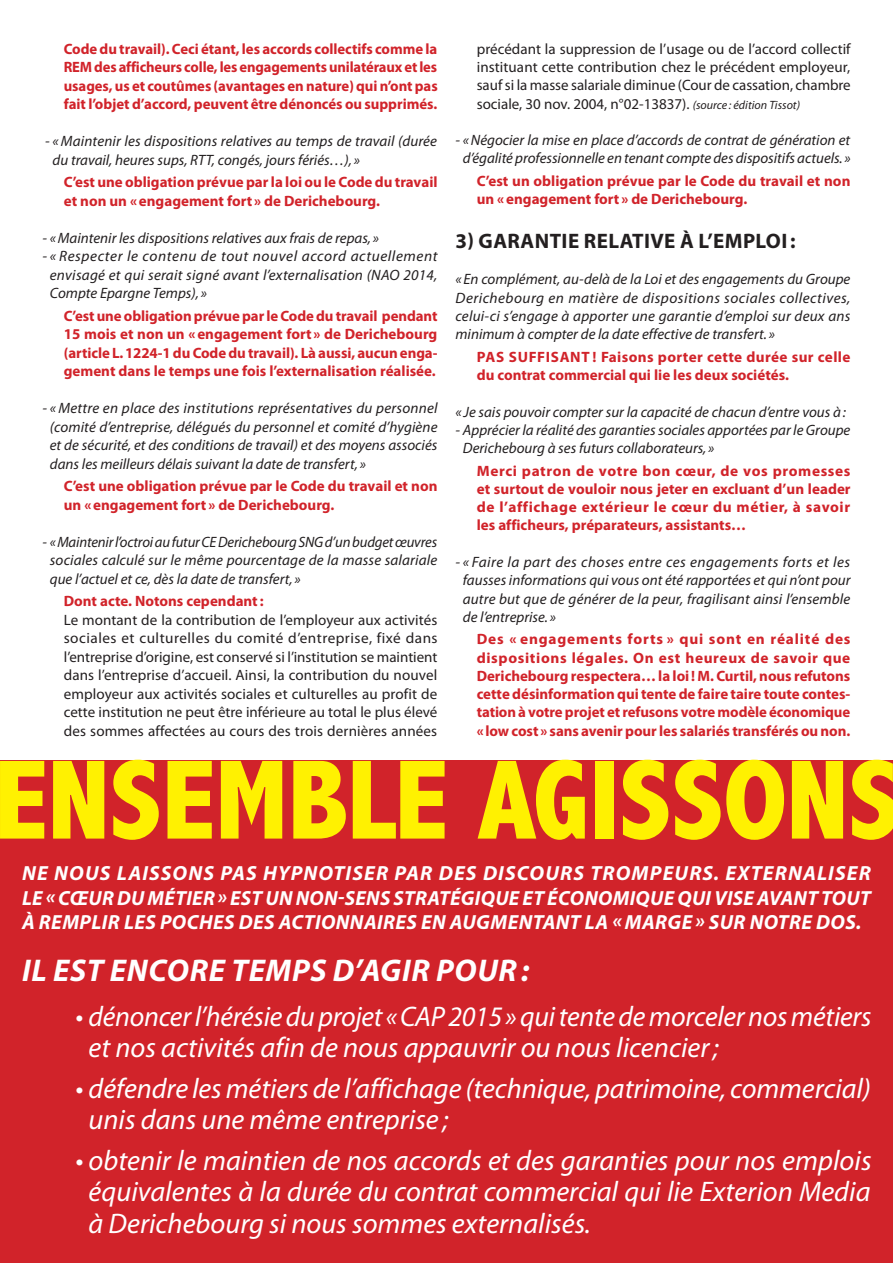
<style>
.page{position:relative;width:893px;height:1263px;background:#fff}
.page>*{position:absolute;margin:0;border:0;box-sizing:border-box;transform-origin:0 0}
.t1{font:800 condensed 114px "Abadi";color:#fff101}
.t2{font:italic 700 31.5px "Myriad Pro";letter-spacing:.02em;color:#fff}
.t3{font:italic 28.35px/31.5px "Myriad Pro";color:#fff}
.t4{font:700 21px "Myriad Pro";letter-spacing:.02em;color:#231f20}
.t5{font:italic 700 20.55px/24.6px "Myriad Pro";letter-spacing:.02em;color:#fff;text-align:justify}
.t6{font:italic 700 20.55px "Myriad Pro";letter-spacing:.055em;color:#fff}
.t7{font:italic 15px/18.5px "Myriad Pro";color:#231f20;text-align:justify}
.t8{font:700 15px/18.3px "Myriad Pro";color:#d1232a}
.t9{font:15px/18.5px "Myriad Pro";color:#231f20;text-align:justify}
.t10{font:700 15px/18.3px "Myriad Pro";letter-spacing:.02em;color:#d1232a}
.s1{font-style:italic;font-size:12px}
</style>
<div class="page">
<div style="left:0;top:760px;width:893px;height:503px;background:#d1232a"></div>
<p class="t9" style="left:477px;top:39px;width:375px">précédant la suppression de l’usage ou de l’accord collectif instituant cette contribution chez le précédent employeur, sauf si la masse salariale diminue (Cour de cassation, chambre sociale, 30 nov. 2004, n°02-13837). <span class="s1">(source : édition Tissot)</span></p>
<p class="t7" style="left:455px;top:131px;width:396px;text-align:center">- «Négocier la mise en place d’accords de contrat de génération et d’égalité professionnelle en tenant compte des dispositifs actuels.»</p>
<p class="t8" style="left:477px;top:171px;width:375px">C’est un obligation prévue par le Code du travail et non un «engagement fort » de Derichebourg.</p>
<h3 class="t4" style="left:455px;top:227px;width:342px">3) Garantie relative à l’emploi:</h3>
<p class="t7" style="left:455px;top:270px;width:396px">« En complément, au-delà de la Loi et des engagements du Groupe Derichebourg en matière de dispositions sociales collectives, celui-ci s’engage à apporter une garantie d’emploi sur deux ans minimum à compter de la date effective de transfert. »</p>
<p class="t10" style="left:477px;top:347px;width:375px">Pas suff isant ! Faisons porter cette durée sur celle du contrat commercial qui lie les deux sociétés.</p>
<p class="t7" style="left:455px;top:402px;width:392px">« Je sais pouvoir compter sur la capacité de chacun d’entre vous à:</p>
<p class="t7" style="left:463px;top:420px;width:389px;text-indent:-7px">- Apprécier la réalité des garanties sociales apportées par le Groupe<br>Derichebourg à ses futurs collaborateurs, »</p>
<p class="t8" style="left:477px;top:461px;width:375px;text-align:justify">Merci patron de votre bon cœur, de vos promesses et surtout de vouloir nous jeter en excluant d’un leader de l’affichage extérieur le cœur du métier, à savoir les afficheurs, préparateurs, assistants…</p>
<p class="t7" style="left:463px;top:553px;width:389px;text-indent:-7px">- « Faire la part des choses entre ces engagements forts et les fausses informations qui vous ont été rapportées et qui n’ont pour autre but que de générer de la peur, fragilisant ainsi l’ensemble de l’entreprise. »</p>
<p class="t8" style="left:477px;top:630px;width:375px;text-align:justify">Des « engagements forts » qui sont en réalité des dispositions légales. On est heureux de savoir que Derichebourg respectera… la loi! M. Curtil, nous refutons cette désinformation qui tente de faire taire toute contes&shy;tation à votre projet et refusons votre modèle économique « low cost » sans avenir pour les salariés transférés ou non.</p>
<h1 class="t1" style="left:-6px;top:734px;width:908px">ENSEMBLE AGISSONS</h1>
<h3 class="t6" style="left:22px;top:860px;width:583px">NE NOUS LAISSONS PAS HYPNOTISER PAR DES DISCOURS TRO</h3>
<h3 class="t5" style="left:632px;top:860px;width:32px">MPEURS</h3>
<p class="t8" style="left:64px;top:39px;width:375px">Code du travail). Ceci étant, les accords collectifs comme la<br>REM</p>
<p class="t8" style="left:64px;top:57px;width:375px;text-align:justify;text-indent:31px">des afficheurs colle, les engagements unilatéraux et les usages, us et coutûmes (avantages en nature) qui n’ont pas fait l’objet d’accord, peuvent être dénoncés ou supprimés.</p>
<p class="t7" style="left:53px;top:132px;width:386px;text-indent:-7px">- «Maintenir les dispositions relatives au temps de travail (durée du travail, heures sups, RTT, congés, jours fériés…), »</p>
<p class="t8" style="left:64px;top:173px;width:375px">C’est une obligation prévue par la loi ou le Code du travail et non un «engagement fort » de Derichebourg.</p>
<p class="t7" style="left:43px;top:228px;width:338px">- «Maintenir les dispositions relatives aux frais de repas, »</p>
<p class="t7" style="left:50px;top:247px;width:389px;text-indent:-7px">- « Respecter le contenu de tout nouvel accord actuellement envisagé et qui serait signé avant l’externalisation (NAO 2014, Compte Epargne Temps), »</p>
<p class="t8" style="left:64px;top:306px;width:375px;text-align:justify">C’est une obligation prévue par le Code du travail pendant 15 mois et non un «engagement fort » de Derichebourg (article L.1224-1 du Code du travail). Là aussi, aucun enga&shy;gement dans le temps une fois l’externalisation réalisée.</p>
<p class="t7" style="left:50px;top:399px;width:389px;text-indent:-7px">- «Mettre en place des institutions représentatives du personnel (comité d’entreprise, délégués du personnel et comité d’hygiène et de sécurité, et des conditions de travail) et des moyens associés dans les meilleurs délais suivant la date de transfert, »</p>
<p class="t8" style="left:64px;top:477px;width:375px">C’est une obligation prévue par le Code du travail et non un «engagement fort » de Derichebourg.</p>
<p class="t7" style="left:50px;top:532px;width:389px;text-indent:-7px">- «Maintenir l’octroi au futur CE Derichebourg SNG d’un budget œuvres sociales calculé sur le même pourcentage de la masse salariale que l’actuel et ce, dès la date de transfert, »</p>
<p class="t8" style="left:64px;top:592px;width:201px">Dont acte. Notons cependant:</p>
<p class="t9" style="left:64px;top:610px;width:375px">Le montant de la contribution de l’employeur aux activités sociales et culturelles du comité d’entreprise, fixé dans l’entreprise d’origine, est conservé si l’institution se maintient dans l’entreprise d’accueil. Ainsi, la contribution du nouvel employeur aux activités sociales et culturelles au profit de cette institution ne peut être inférieure au total le plus élevé des sommes affectées au cours des trois dernières années</p>
<h3 class="t5" style="left:22px;top:860px;width:850px;text-indent:692px">. EXTERNALISER LE «CŒUR DU MÉTIER» EST UNNON-SENS STRATÉGIQUE ET ÉCONOMIQUE QUI VISE AVANT TOUT À REMPLIR LES POCHES DES ACTIONNAIRES EN AUGMENTANT LA « MARGE » SUR NOTRE DOS.</h3>
<h2 class="t2" style="left:22px;top:949px;width:147px">IL EST ENCORE</h2>
<h2 class="t2" style="left:231px;top:949px;width:300px">TEMPS D’AGIR POUR:</h2>
<h3 class="t3" style="left:89px;top:1000px;width:784px;text-indent:-13px">• dénoncer l’hérésie du projet «CAP 2015» qui tente de morceler nos métiers et nos activités afin de nous appauvrir ou nous licencier;</h3>
<h3 class="t3" style="left:89px;top:1072px;width:784px;text-indent:-13px">• défendre les métiers de l’affichage (technique, patrimoine, commercial) unis dans une même entreprise ;</h3>
<h3 class="t3" style="left:89px;top:1144px;width:785px;text-align:justify;text-indent:-13px">• obtenir le maintien de nos accords et des garanties pour nos emplois équivalentes à la durée du contrat commercial qui lie Exterion Media à Derichebourg si nous sommes externalisés.</h3>
</div>
